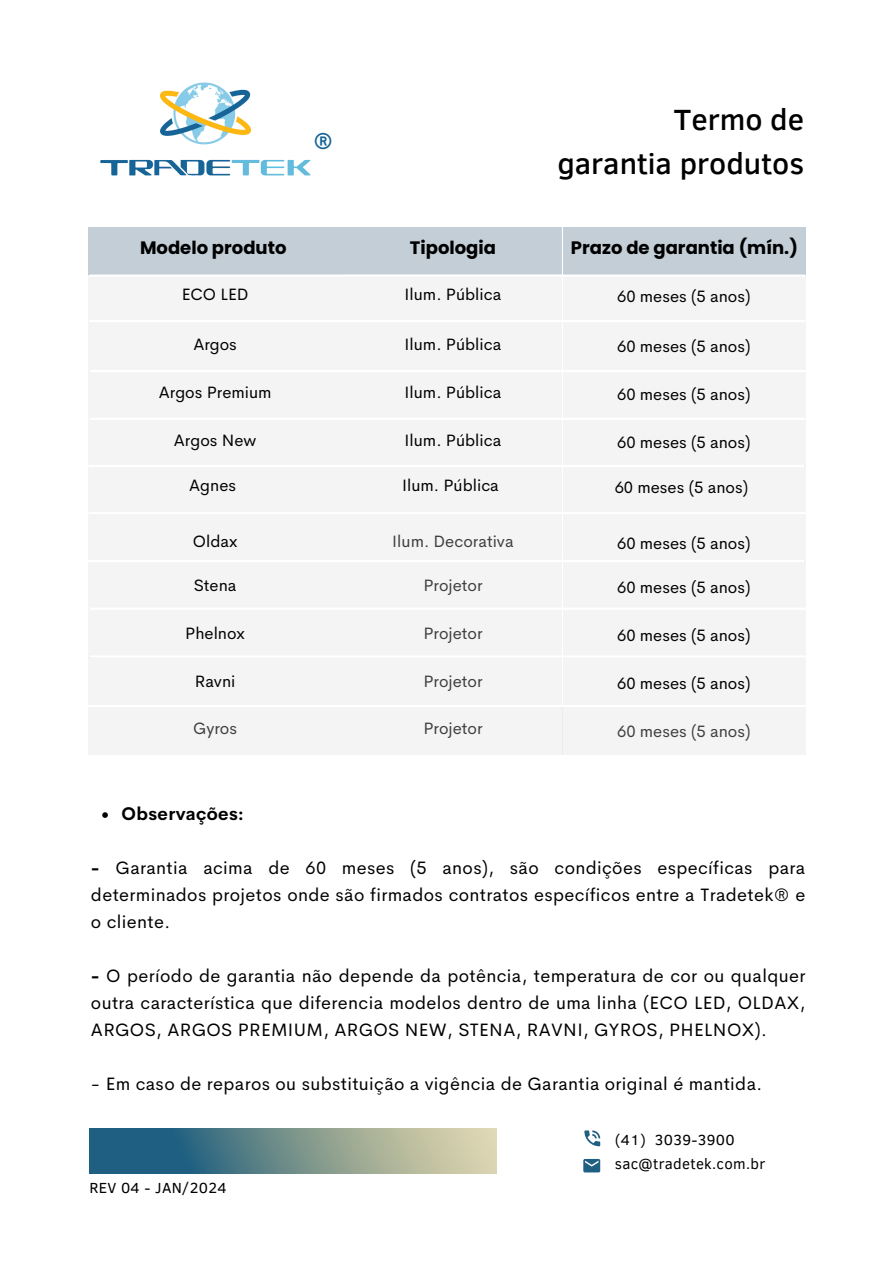
<style>
.page{position:relative;width:893px;height:1264px;background:#fff}
.page>*{position:absolute;margin:0;border:0;box-sizing:border-box;transform-origin:0 0}
.t1{font:500 30px/43.8px "Clear Sans";color:#000;text-align:right}
.t2{font:700 22.5px "Cerebri Sans";color:#176398}
.t3{font:18px/27px "Cerebri Sans";letter-spacing:.02em;color:#000;text-align:justify}
.t4{font:700 18px "Poppins";color:#000}
.t5{font:700 18px "Cerebri Sans";letter-spacing:.02em;color:#000}
.t6{font:16.5px "Cerebri Sans";color:#000}
.t7{font:15px "Clear Sans";letter-spacing:.02em;color:#000}
.s1{font-weight:700}
</style>
<div class="page">
<svg style="left:89px;top:1128px;width:408px;height:45px;background:#739290"></svg>
<svg style="left:583px;top:1158px;width:17px;height:14px"></svg>
<svg style="left:584px;top:1130px;width:16px;height:16px"></svg>
<img style="left:100px;top:82px;width:211px;height:94px">
<svg style="left:102px;top:812px;width:6px;height:5px"></svg>
<div style="left:88px;top:274px;width:254px;height:48px;background:#f4f4f4"></div>
<div style="left:88px;top:322px;width:254px;height:48px;background:#f4f4f4"></div>
<div style="left:88px;top:465px;width:254px;height:48px;background:#f4f4f4"></div>
<div style="left:88px;top:370px;width:254px;height:47px;background:#f4f4f4"></div>
<div style="left:88px;top:417px;width:254px;height:48px;background:#f4f4f4"></div>
<div style="left:88px;top:514px;width:254px;height:48px;background:#f4f4f4"></div>
<div style="left:88px;top:562px;width:254px;height:48px;background:#f4f4f4"></div>
<div style="left:88px;top:610px;width:254px;height:47px;background:#f4f4f4"></div>
<div style="left:88px;top:657px;width:254px;height:48px;background:#f4f4f4"></div>
<div style="left:88px;top:227px;width:254px;height:47px;background:#c3ced7"></div>
<div style="left:562px;top:274px;width:243px;height:48px;background:#f4f4f4"></div>
<div style="left:562px;top:322px;width:243px;height:48px;background:#f4f4f4"></div>
<div style="left:562px;top:370px;width:243px;height:47px;background:#f4f4f4"></div>
<div style="left:562px;top:417px;width:243px;height:48px;background:#f4f4f4"></div>
<div style="left:343px;top:465px;width:219px;height:48px;background:#f4f4f4"></div>
<div style="left:562px;top:465px;width:243px;height:48px;background:#f4f4f4"></div>
<div style="left:562px;top:514px;width:243px;height:48px;background:#f4f4f4"></div>
<div style="left:562px;top:562px;width:243px;height:48px;background:#f4f4f4"></div>
<div style="left:562px;top:610px;width:243px;height:47px;background:#f4f4f4"></div>
<div style="left:562px;top:657px;width:243px;height:48px;background:#f4f4f4"></div>
<div style="left:562px;top:227px;width:243px;height:47px;background:#c3ced7"></div>
<div style="left:343px;top:227px;width:219px;height:47px;background:#c3ced7"></div>
<div style="left:343px;top:274px;width:219px;height:48px;background:#f4f4f4"></div>
<div style="left:343px;top:322px;width:219px;height:48px;background:#f4f4f4"></div>
<div style="left:343px;top:370px;width:219px;height:47px;background:#f4f4f4"></div>
<div style="left:343px;top:417px;width:219px;height:48px;background:#f4f4f4"></div>
<div style="left:343px;top:514px;width:219px;height:48px;background:#f4f4f4"></div>
<div style="left:343px;top:562px;width:219px;height:48px;background:#f4f4f4"></div>
<div style="left:343px;top:610px;width:219px;height:47px;background:#f4f4f4"></div>
<div style="left:343px;top:657px;width:219px;height:48px;background:#f4f4f4"></div>
<hr style="left:89px;top:512px;width:716px;height:1px;background:#fff">
<hr style="left:88px;top:465px;width:716px;height:2px;background:#fff">
<hr style="left:89px;top:417px;width:716px;height:3px;background:#fff">
<hr style="left:90px;top:370px;width:715px;height:2px;background:#fff">
<hr style="left:89px;top:320px;width:716px;height:2px;background:#fff">
<hr style="left:88px;top:560px;width:716px;height:2px;background:#fff">
<hr style="left:90px;top:607px;width:715px;height:3px;background:#fff">
<hr style="left:90px;top:655px;width:715px;height:2px;background:#fff">
<hr style="left:562px;top:227px;width:1px;height:478px;background:#fff">
<hr style="left:89px;top:274px;width:716px;height:3px;background:#fff">
<div style="left:88px;top:707px;width:254px;height:47px;background:#f4f4f4"></div>
<div style="left:562px;top:707px;width:243px;height:47px;background:#f4f4f4"></div>
<div style="left:343px;top:707px;width:219px;height:47px;background:#f4f4f4"></div>
<h4 class="t2" style="left:313px;top:126px;width:21px">®</h4>
<h3 class="t1" style="left:557px;top:96px;width:248px">Termo de garantia produtos</h3>
<h4 class="t4" style="left:140px;top:235px;width:148px">Modelo produto</h4>
<h4 class="t4" style="left:410px;top:235px;width:88px">Tipologia</h4>
<h4 class="t4" style="left:571px;top:235px;width:228px">Prazo de garantia (mín.)</h4>
<h4 class="t6" style="left:182px;top:283px;width:68px">ECO LED</h4>
<h4 class="t6" style="left:404px;top:283px;width:98px">Ilum. Pública</h4>
<h4 class="t6" style="left:617px;top:286px;width:135px">60 meses (5 anos)</h4>
<h4 class="t6" style="left:193px;top:333px;width:45px">Argos</h4>
<h4 class="t6" style="left:404px;top:333px;width:98px">Ilum. Pública</h4>
<h4 class="t6" style="left:617px;top:336px;width:135px">60 meses (5 anos)</h4>
<h4 class="t6" style="left:159px;top:381px;width:114px">Argos Premium</h4>
<h4 class="t6" style="left:404px;top:381px;width:98px">Ilum. Pública</h4>
<h4 class="t6" style="left:617px;top:383px;width:135px">60 meses (5 anos)</h4>
<h4 class="t6" style="left:174px;top:429px;width:84px">Argos New</h4>
<h4 class="t6" style="left:404px;top:429px;width:98px">Ilum. Pública</h4>
<h4 class="t6" style="left:617px;top:431px;width:135px">60 meses (5 anos)</h4>
<h4 class="t6" style="left:189px;top:474px;width:48px">Agnes</h4>
<p class="t6" style="left:402px;top:474px;width:98px">Ilum. Pública</p>
<h5 class="t6" style="left:614px;top:476px;width:135px">60 meses (5 anos)</h5>
<h4 class="t6" style="left:193px;top:530px;width:46px">Oldax</h4>
<h4 class="t6" style="left:392px;top:530px;width:123px">Ilum. Decorativa</h4>
<h4 class="t6" style="left:617px;top:532px;width:135px">60 meses (5 anos)</h4>
<h4 class="t6" style="left:194px;top:574px;width:44px">Stena</h4>
<h4 class="t6" style="left:423px;top:574px;width:61px">Projetor</h4>
<h4 class="t6" style="left:617px;top:576px;width:135px">60 meses (5 anos)</h4>
<h4 class="t6" style="left:185px;top:622px;width:61px">Phelnox</h4>
<h4 class="t6" style="left:423px;top:622px;width:61px">Projetor</h4>
<h4 class="t6" style="left:617px;top:624px;width:135px">60 meses (5 anos)</h4>
<h4 class="t6" style="left:195px;top:670px;width:42px">Ravni</h4>
<h4 class="t6" style="left:423px;top:670px;width:61px">Projetor</h4>
<h4 class="t6" style="left:617px;top:672px;width:135px">60 meses (5 anos)</h4>
<h4 class="t6" style="left:193px;top:718px;width:45px">Gyros</h4>
<h4 class="t6" style="left:423px;top:718px;width:61px">Projetor</h4>
<h4 class="t6" style="left:617px;top:720px;width:135px">60 meses (5 anos)</h4>
<h3 class="t5" style="left:122px;top:802px;width:124px">Observações:</h3>
<h3 class="t3" style="left:91px;top:854px;width:715px"><span class="s1">-</span> Garantia acima de 60 meses (5 anos), são condições específicas para determinados projetos onde são firmados contratos específicos entre a Tradetek® e o cliente.</h3>
<h2 class="t3" style="left:91px;top:962px;width:715px"><span class="s1">-</span> O período de garantia não depende da potência, temperatura de cor ou qualquer outra característica que diferencia modelos dentro de uma linha (ECO LED, OLDAX, ARGOS, ARGOS PREMIUM, ARGOS NEW, STENA, RAVNI, GYROS, PHELNOX).</h2>
<h4 class="t3" style="left:91px;top:1070px;width:672px">- Em caso de reparos ou substituição a vigência de Garantia original é mantida.</h4>
<p class="t7" style="left:89px;top:1176px;width:139px">REV 04 - JAN/2024</p>
<p class="t7" style="left:614px;top:1128px;width:121px">(41) 3039-3900</p>
<h1 class="t7" style="left:614px;top:1153px;width:152px">sac@tradetek.com.br</h1>
</div>
